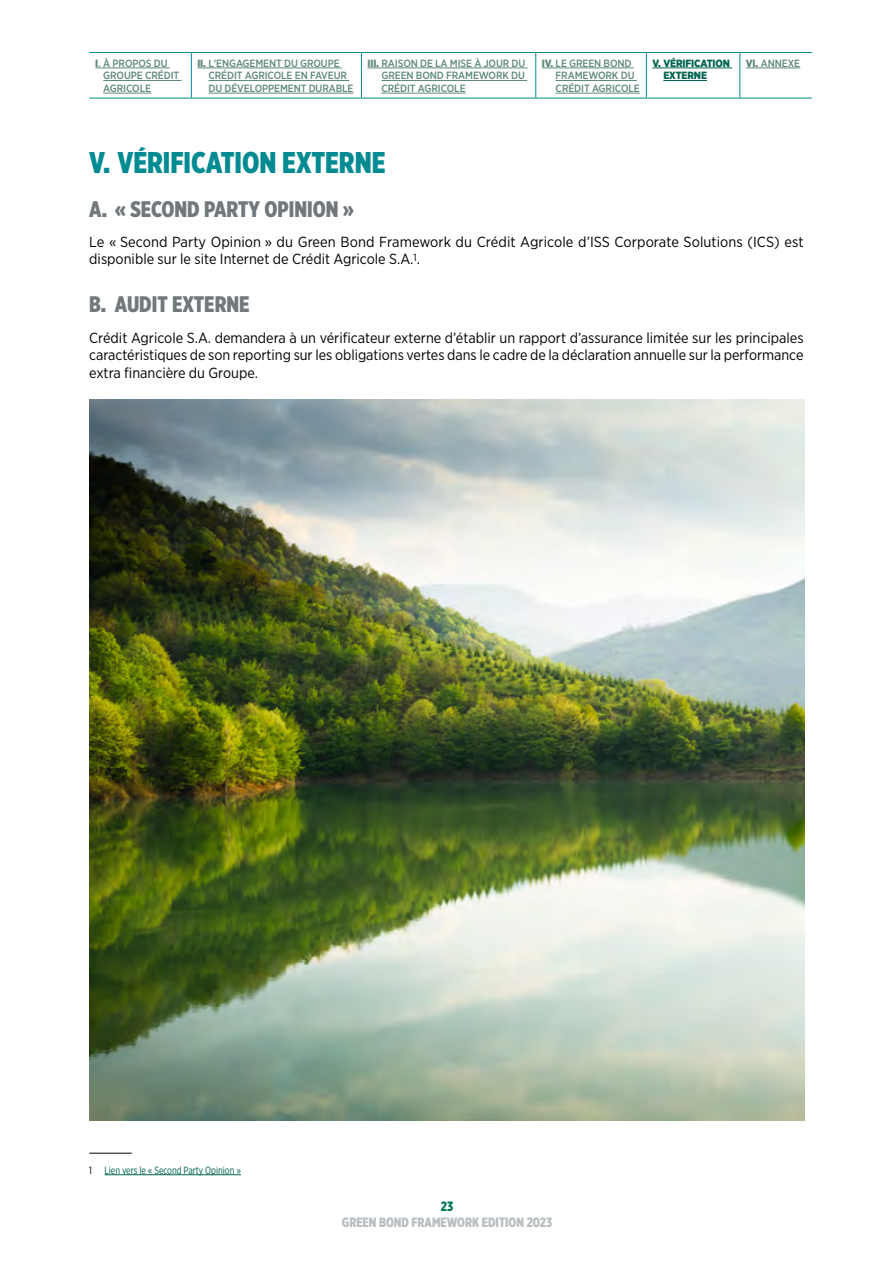
<style>
.page{position:relative;width:893px;height:1263px;background:#fff}
.page>*{position:absolute;margin:0;border:0;box-sizing:border-box;transform-origin:0 0}
.t1{font:900 30px "Gotham X Narrow";color:#008b92}
.t2{font:900 22.5px "Gotham X Narrow";color:#71777a}
.t3{font:14.7px/17.5px "Gotham Narrow";color:#000}
.t4{font:900 13.5px "Gotham X Narrow";color:#b9bec1}
.t5{font:900 13.5px "Gotham X Narrow";color:#007858}
.t6{font:500 10.5px/12.6px "Gotham Narrow";letter-spacing:-.01em;color:#5f897a}
.t7{font:10.5px "Gotham X Narrow";color:#006450}
.t8{font:900 10.5px/12.6px "Gotham Narrow";letter-spacing:-.01em;color:#006450}
.s1{font-weight:900}
.s2{color:#000}
</style>
<div class="page">
<hr style="left:89px;top:1153px;width:43px;height:1px;background:#000">
<hr style="left:105px;top:1174px;width:136px;height:1px;background:#006450">
<img style="left:89px;top:400px;width:716px;height:720px">
<hr style="left:89px;top:52px;width:102px;height:1px;background:#008b92">
<hr style="left:191px;top:52px;width:170px;height:1px;background:#008b92">
<hr style="left:191px;top:53px;width:1px;height:45px;background:#008b92">
<hr style="left:361px;top:52px;width:175px;height:1px;background:#008b92">
<hr style="left:361px;top:53px;width:1px;height:45px;background:#008b92">
<hr style="left:536px;top:52px;width:110px;height:1px;background:#008b92">
<hr style="left:535px;top:53px;width:1px;height:45px;background:#008b92">
<hr style="left:646px;top:52px;width:94px;height:1px;background:#008b92">
<hr style="left:646px;top:53px;width:1px;height:45px;background:#008b92">
<hr style="left:740px;top:52px;width:72px;height:1px;background:#008b92">
<hr style="left:739px;top:53px;width:1px;height:45px;background:#008b92">
<hr style="left:89px;top:98px;width:102px;height:1px;background:#008b92">
<hr style="left:191px;top:98px;width:170px;height:1px;background:#008b92">
<hr style="left:361px;top:98px;width:175px;height:1px;background:#008b92">
<hr style="left:536px;top:98px;width:110px;height:1px;background:#008b92">
<hr style="left:646px;top:98px;width:94px;height:1px;background:#008b92">
<hr style="left:740px;top:98px;width:72px;height:1px;background:#008b92">
<hr style="left:95px;top:68px;width:75px;height:1px;background:#5f897a">
<hr style="left:103px;top:80px;width:78px;height:1px;background:#5f897a">
<hr style="left:103px;top:93px;width:48px;height:1px;background:#5f897a">
<hr style="left:197px;top:68px;width:145px;height:1px;background:#5f897a">
<hr style="left:208px;top:80px;width:141px;height:1px;background:#5f897a">
<hr style="left:208px;top:93px;width:146px;height:1px;background:#5f897a">
<hr style="left:367px;top:68px;width:161px;height:1px;background:#5f897a">
<hr style="left:381px;top:80px;width:146px;height:1px;background:#5f897a">
<hr style="left:381px;top:93px;width:85px;height:1px;background:#5f897a">
<hr style="left:542px;top:68px;width:92px;height:1px;background:#5f897a">
<hr style="left:556px;top:80px;width:81px;height:1px;background:#5f897a">
<hr style="left:556px;top:93px;width:84px;height:1px;background:#5f897a">
<hr style="left:652px;top:68px;width:80px;height:1px;background:#006450">
<hr style="left:663px;top:80px;width:44px;height:1px;background:#006450">
<hr style="left:746px;top:68px;width:54px;height:1px;background:#5f897a">
<p class="t6" style="left:103px;top:57px;width:77px;text-indent:-8px"><span class="s1">I</span>. À PROPOS DU<br>GROUPE CRÉDIT<br>AGRICOLE</p>
<p class="t6" style="left:208px;top:57px;width:147px;text-indent:-11px"><span class="s1">II.</span> L'ENGAGEMENT DU GROUPE<br>CRÉDIT AGRICOLE EN FAVEUR<br>DU DÉVELOPPEMENT DURABLE</p>
<p class="t6" style="left:381px;top:57px;width:145px;text-align:justify;text-indent:-14px"><span class="s1">III.</span> RAISON DE LA MISE À JOUR DU GREEN BOND FRAMEWORK DU CRÉDIT AGRICOLE</p>
<p class="t6" style="left:556px;top:57px;width:86px;text-indent:-14px"><span class="s1">IV.</span> LE GREEN BOND<br>FRAMEWORK DU<br>CRÉDIT AGRICOLE</p>
<p class="t8" style="left:663px;top:57px;width:68px;text-indent:-11px">V. VÉRIFICATION<br>EXTERNE</p>
<p class="t6" style="left:746px;top:57px;width:56px"><span class="s1">VI.</span> ANNEXE</p>
<h1 class="t1" style="left:89px;top:143px;width:298px">V. VÉRIFICATION EXTERNE</h1>
<h2 class="t2" style="left:89px;top:195px;width:266px">A. « SECOND PARTY OPINION »</h2>
<p class="t3" style="left:89px;top:233px;width:716px">Le « Second Party Opinion » du Green Bond Framework du Crédit Agricole d’ISS Corporate Solutions (ICS) est disponible sur le site Internet de Crédit Agricole S.A.<sup>1</sup>.</p>
<h2 class="t2" style="left:89px;top:290px;width:162px">B. AUDIT EXTERNE</h2>
<p class="t3" style="left:89px;top:329px;width:716px;text-align:justify">Crédit Agricole S.A. demandera à un vérificateur externe d’établir un rapport d’assurance limitée sur les principales caractéristiques de son reporting sur les obligations vertes dans le cadre de la déclaration annuelle sur la performance extra financière du Groupe.</p>
<p class="t7" style="left:89px;top:1164px;width:153px"><span class="s2">1</span> Lien vers le « Second Party Opinion »</p>
<p class="t5" style="left:441px;top:1198px;width:14px">23</p>
<p class="t4" style="left:342px;top:1214px;width:212px">GREEN BOND FRAMEWORK EDITION 2023</p>
</div>
